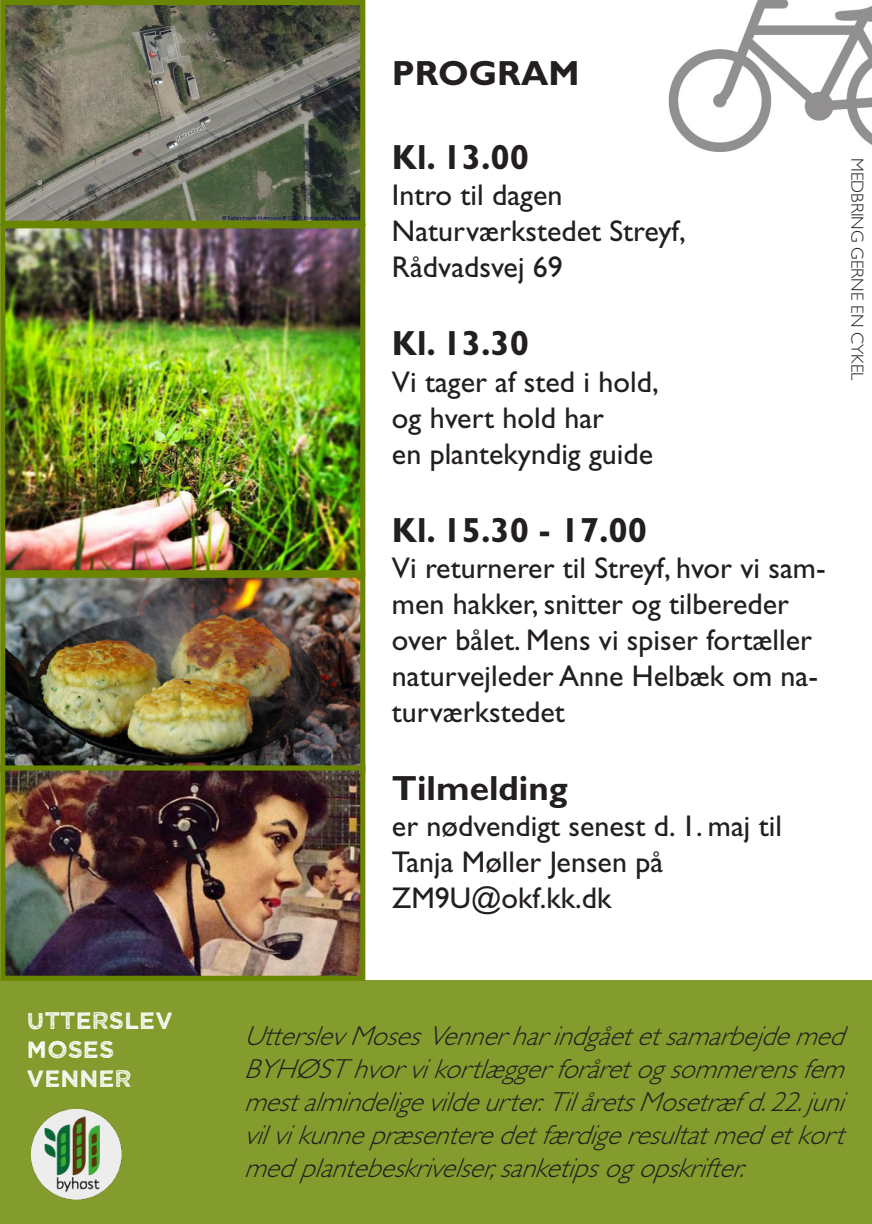
<style>
.page{position:relative;width:872px;height:1224px;background:#fff}
.page>*{position:absolute;margin:0;border:0;box-sizing:border-box;transform-origin:0 0}
.t1{font:700 35px "Gill Sans";color:#231f20}
.t2{font:30px/36px "Gill Sans";color:#231f20}
.t3{font:italic 300 27.5px/33px "Gill Sans";color:#231f20;text-align:justify}
.t4{font:24px "Wicked Grit";color:#fff}
.t5{font:300 17.5px "Gill Sans";color:#231f20}
</style>
<div class="page">
<div style="left:0;top:980px;width:871px;height:243px;background:#849b2e"></div>
<img style="left:668px;top:0;width:203px;height:151px">
<img style="left:6px;top:578px;width:353px;height:187px">
<div style="left:0;top:572px;width:365px;height:201px;border:5px solid #6a8600"></div>
<img style="left:6px;top:771px;width:353px;height:203px">
<div style="left:0;top:765px;width:365px;height:215px;border:5px solid #6a8600"></div>
<img style="left:6px;top:229px;width:353px;height:340px">
<div style="left:0;top:223px;width:365px;height:352px;border:5px solid #6a8600"></div>
<img style="left:6px;top:6px;width:353px;height:214px">
<div style="left:0;top:0;width:365px;height:226px;border:5px solid #6a8600"></div>
<img style="left:32px;top:1109px;width:90px;height:90px">
<p class="t4" style="left:27px;top:1009px;width:148px">UTTERSLEV</p>
<p class="t4" style="left:27px;top:1038px;width:89px">MOSES</p>
<p class="t4" style="left:27px;top:1067px;width:106px">VENNER</p>
<p class="t1" style="left:392px;top:53px;width:189px">PROGRAM</p>
<p class="t1" style="left:392px;top:137px;width:139px">Kl. 13.00</p>
<p class="t2" style="left:392px;top:177px;width:172px">Intro til dagen</p>
<p class="t2" style="left:392px;top:213px;width:295px">Naturværkstedet Streyf,</p>
<p class="t2" style="left:392px;top:249px;width:172px">Rådvadsvej 69</p>
<p class="t1" style="left:392px;top:323px;width:139px">Kl. 13.30</p>
<p class="t2" style="left:392px;top:363px;width:268px">Vi tager af sted i hold,</p>
<p class="t2" style="left:392px;top:399px;width:213px">og hvert hold har</p>
<p class="t2" style="left:392px;top:435px;width:263px">en plantekyndig guide</p>
<p class="t1" style="left:392px;top:509px;width:257px">Kl. 15.30 - 17.00</p>
<p class="t2" style="left:392px;top:549px;width:435px">Vi returnerer til Streyf, hvor vi sam&shy;men hakker, snitter og tilbereder over bålet. Mens vi spiser fortæller naturvejleder Anne Helbæk om na&shy;turværkstedet</p>
<p class="t1" style="left:392px;top:767px;width:177px">Tilmelding</p>
<p class="t2" style="left:392px;top:807px;width:391px">er nødvendigt senest d. 1. maj til</p>
<p class="t2" style="left:392px;top:843px;width:272px">Tanja Møller Jensen på</p>
<p class="t2" style="left:392px;top:879px;width:221px">ZM9U@okf.kk.dk</p>
<p class="t5" style="left:866px;top:158px;width:224px;rotate:90deg">MEDBRING GERNE EN CYKEL</p>
<p class="t3" style="left:244px;top:1019px;width:611px">UtterslevMosesVennerharindgåetetsamarbejdemed BYHØSThvorvikortlæggerforåretogsommerensfem mestalmindeligevildeurter.TilåretsMosetræf d.22.juni vilvikunnepræsenteredetfærdigeresultatmedetkort medplantebeskrivelser,sanketipsogopskrifter.</p>
</div>
